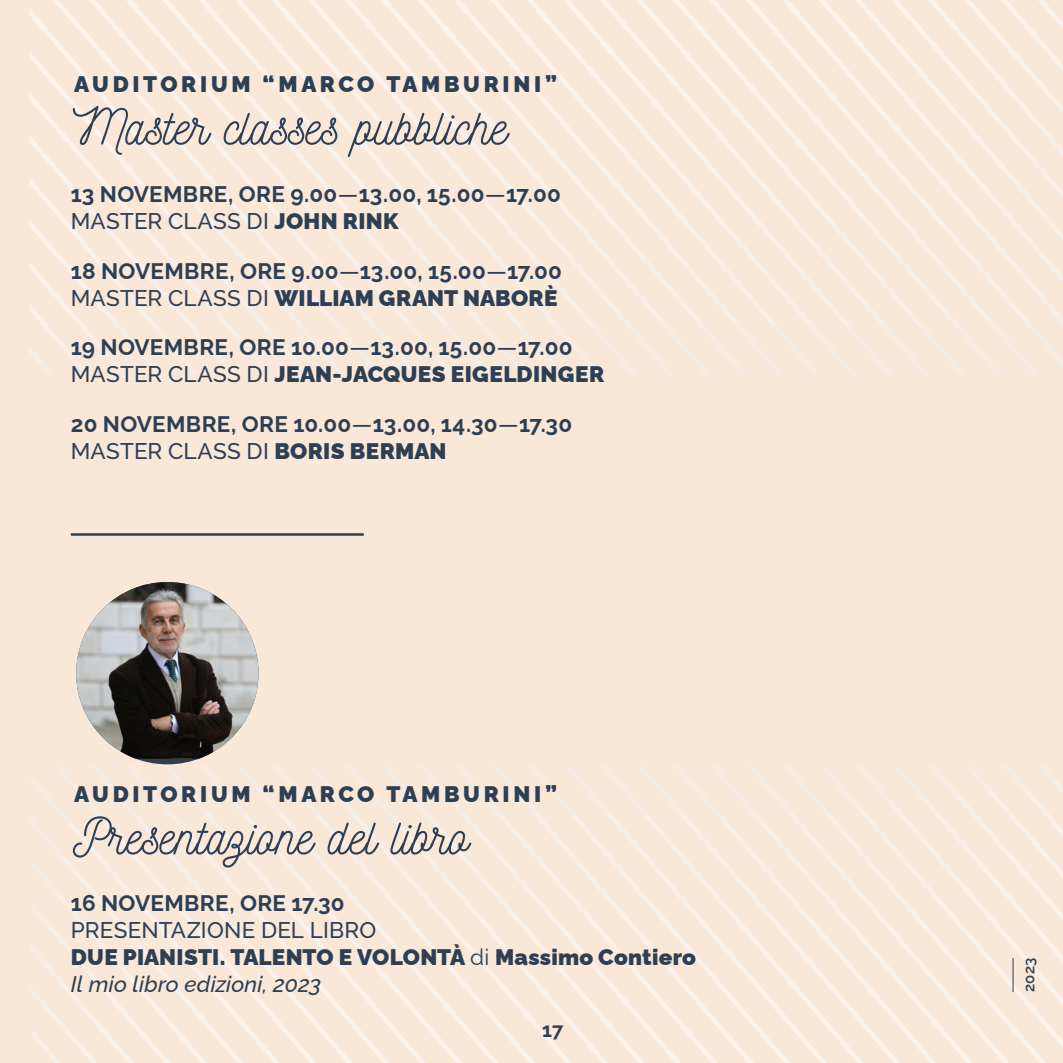
<style>
.page{position:relative;width:1063px;height:1063px;background:#f9e8d8}
.page>*{position:absolute;margin:0;border:0;box-sizing:border-box;transform-origin:0 0}
.t1{font:50px "Nickainley";letter-spacing:.005em;color:#2e3f54}
.t2{font:700 22.5px/27px "Raleway";letter-spacing:.01em;color:#2e3f54}
.t3{font:900 22.5px/27px "Raleway";letter-spacing:.01em;color:#2e3f54}
.t4{font:900 22.5px "Raleway";letter-spacing:.165em;color:#2e3f54}
.t5{font:700 20px "Raleway";color:#2e3f54}
.t6{font:600 15px "Raleway";color:#2e3f54}
.s1{font-weight:500}
.s2{font-weight:900}
.s3{font-weight:400}
.s4{font-weight:500;font-style:italic}
</style>
<div class="page">
<img style="left:1039px;top:0;width:24px;height:366px">
<img style="left:1003px;top:0;width:36px;height:374px">
<img style="left:966px;top:0;width:37px;height:374px">
<img style="left:930px;top:0;width:36px;height:374px">
<img style="left:893px;top:0;width:37px;height:374px">
<img style="left:857px;top:0;width:36px;height:374px">
<img style="left:820px;top:0;width:37px;height:374px">
<img style="left:784px;top:0;width:36px;height:374px">
<img style="left:747px;top:0;width:37px;height:374px">
<img style="left:711px;top:0;width:36px;height:374px">
<img style="left:674px;top:0;width:37px;height:374px">
<img style="left:638px;top:0;width:36px;height:374px">
<img style="left:601px;top:0;width:37px;height:374px">
<img style="left:565px;top:0;width:36px;height:374px">
<img style="left:528px;top:0;width:37px;height:374px">
<img style="left:492px;top:0;width:36px;height:374px">
<img style="left:456px;top:0;width:36px;height:374px">
<img style="left:419px;top:0;width:37px;height:374px">
<img style="left:383px;top:0;width:36px;height:374px">
<img style="left:53px;top:0;width:330px;height:374px">
<img style="left:29px;top:8px;width:317px;height:366px">
<img style="left:29px;top:50px;width:281px;height:324px">
<img style="left:29px;top:92px;width:244px;height:282px">
<img style="left:29px;top:135px;width:208px;height:239px">
<img style="left:29px;top:177px;width:171px;height:197px">
<img style="left:29px;top:219px;width:135px;height:155px">
<img style="left:29px;top:261px;width:98px;height:113px">
<img style="left:29px;top:303px;width:62px;height:71px">
<img style="left:29px;top:346px;width:25px;height:28px">
<img style="left:30px;top:775px;width:23px;height:285px">
<img style="left:53px;top:765px;width:36px;height:298px">
<img style="left:89px;top:765px;width:37px;height:298px">
<img style="left:126px;top:765px;width:36px;height:298px">
<img style="left:162px;top:765px;width:37px;height:298px">
<img style="left:199px;top:765px;width:36px;height:298px">
<img style="left:235px;top:765px;width:37px;height:298px">
<img style="left:272px;top:765px;width:36px;height:298px">
<img style="left:308px;top:765px;width:37px;height:298px">
<img style="left:345px;top:765px;width:36px;height:298px">
<img style="left:381px;top:765px;width:37px;height:298px">
<img style="left:418px;top:765px;width:36px;height:298px">
<img style="left:454px;top:765px;width:37px;height:298px">
<img style="left:491px;top:765px;width:36px;height:298px">
<img style="left:527px;top:765px;width:37px;height:298px">
<img style="left:564px;top:765px;width:36px;height:298px">
<img style="left:600px;top:765px;width:37px;height:298px">
<img style="left:637px;top:765px;width:36px;height:298px">
<img style="left:673px;top:765px;width:37px;height:298px">
<img style="left:710px;top:765px;width:36px;height:298px">
<img style="left:746px;top:765px;width:36px;height:298px">
<img style="left:782px;top:765px;width:263px;height:298px">
<img style="left:819px;top:765px;width:244px;height:286px">
<img style="left:855px;top:765px;width:208px;height:244px">
<img style="left:892px;top:765px;width:171px;height:201px">
<img style="left:928px;top:765px;width:135px;height:159px">
<img style="left:965px;top:765px;width:98px;height:117px">
<img style="left:1001px;top:765px;width:62px;height:75px">
<img style="left:1038px;top:765px;width:25px;height:32px">
<hr style="left:1013px;top:958px;width:1px;height:34px;background:#2e3f54">
<hr style="left:71px;top:533px;width:293px;height:3px;background:#2e3f54">
<img style="left:76px;top:582px;width:183px;height:177px">
<p class="t4" style="left:74px;top:67px;width:484px">AUDITORIUM “MARCO TAMBURINI”</p>
<h1 class="t1" style="left:73px;top:95px;width:436px">Master classes pubbliche</h1>
<p class="t2" style="left:71px;top:178px;width:492px">13 NOVEMBRE, ORE 9.00<span class="s1">—</span>13.00, 15.00<span class="s1">—</span>17.00<br><span class="s1">MASTER CLASS DI</span> <span class="s2">JOHN RINK</span></p>
<p class="t2" style="left:71px;top:255px;width:493px">18 NOVEMBRE, ORE 9.00<span class="s1">—</span>13.00, 15.00<span class="s1">—</span>17.00<br><span class="s1">MASTER CLASS DI</span> <span class="s2">WILLIAM GRANT NABORÈ</span></p>
<p class="t2" style="left:71px;top:331px;width:535px">19 NOVEMBRE, ORE 10.00<span class="s1">—</span>13.00, 15.00<span class="s1">—</span>17.00<br><span class="s1">MASTER CLASS DI</span> <span class="s2">JEAN-JACQUES EIGELDINGER</span></p>
<p class="t2" style="left:71px;top:408px;width:503px">20 NOVEMBRE, ORE 10.00<span class="s1">—</span>13.00, 14.30<span class="s1">—</span>17.30<br><span class="s1">MASTER CLASS DI</span> <span class="s2">BORIS BERMAN</span></p>
<p class="t4" style="left:74px;top:776px;width:484px">AUDITORIUM “MARCO TAMBURINI”</p>
<h1 class="t1" style="left:73px;top:804px;width:397px">Presentazione del libro</h1>
<p class="t2" style="left:71px;top:888px;width:275px">16 NOVEMBRE, ORE 17.30</p>
<p class="t3" style="left:71px;top:915px;width:627px"><span class="s1">PRESENTAZIONE DEL LIBRO<br></span>DUE PIANISTI. TALENTO E VOLONTÀ <span class="s3">di</span> Massimo Contiero<br><span class="s4">Il mio libro edizioni, 2023</span></p>
<p class="t5" style="left:542px;top:1014px;width:23px">17</p>
<p class="t6" style="left:1018px;top:992px;width:36px;rotate:-90deg">2023</p>
</div>
